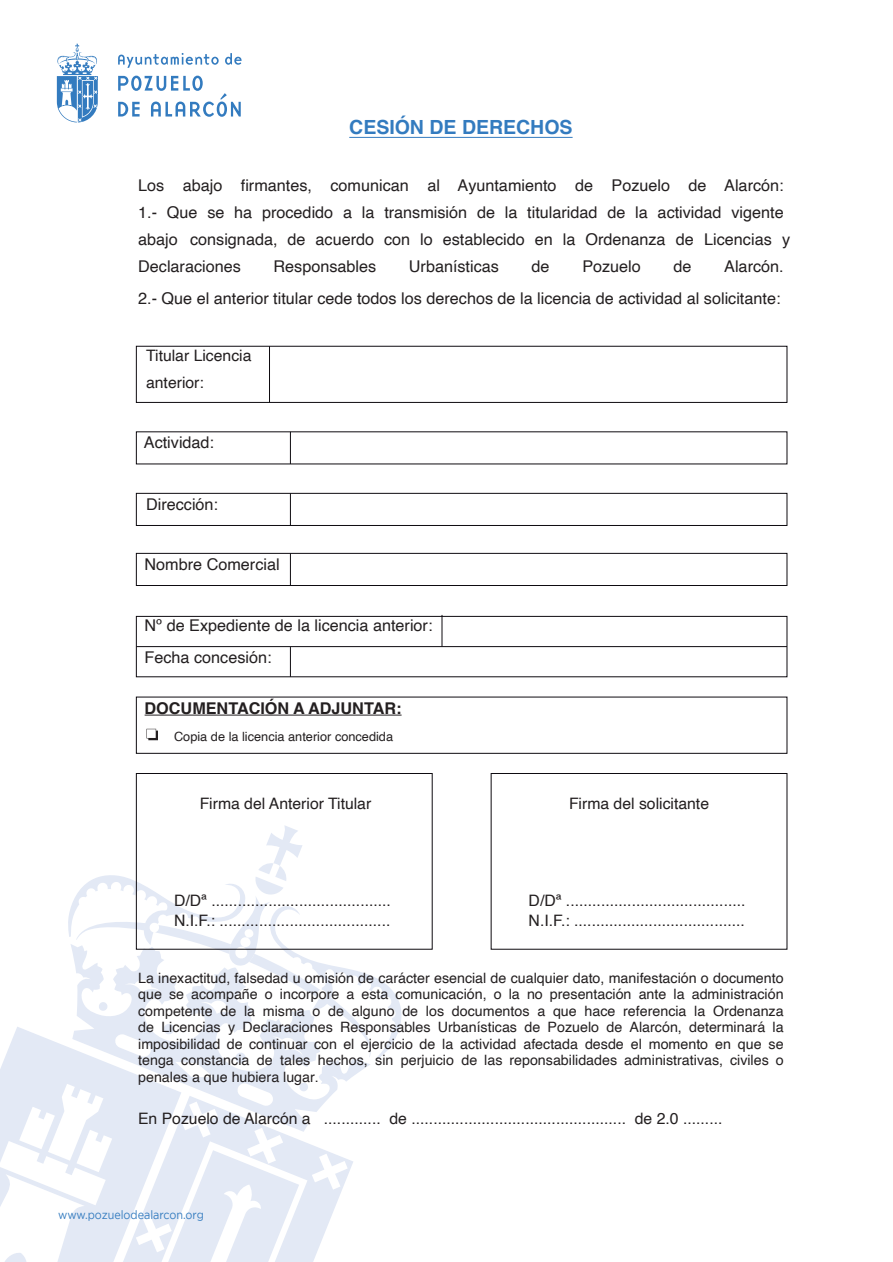
<style>
.page{position:relative;width:893px;height:1262px;background:#fff}
.page>*{position:absolute;margin:0;border:0;box-sizing:border-box;transform-origin:0 0}
.t1{font:700 19.5px "Helvetica";color:#337bbf}
.t2{font:16.2px/27px "Helvetica";color:#231f20}
.t3{font:700 16.2px "Helvetica";color:#231f20}
.t4{font:15.75px/19.5px "Helvetica";color:#231f20}
.t5{font:14.25px/16.5px "Helvetica";color:#231f20;text-align:justify}
.t6{font:12.75px "Helvetica";color:#231f20}
.t7{font:12px "Gotham";color:#337bbf;scale:.9 1}
</style>
<div class="page">
<svg style="left:0;top:825px;width:404px;height:437px"></svg>
<svg style="left:70px;top:944px;width:300px;height:187px"></svg>
<svg style="left:118px;top:53px;width:101px;height:15px"></svg>
<svg style="left:225px;top:53px;width:17px;height:12px"></svg>
<svg style="left:118px;top:76px;width:123px;height:41px"></svg>
<svg style="left:57px;top:44px;width:41px;height:78px"></svg>
<div style="left:136px;top:346px;width:651px;height:57px;border:1px solid #0e0b10"></div>
<div style="left:136px;top:493px;width:651px;height:33px;border:1px solid #0e0b10"></div>
<div style="left:136px;top:553px;width:651px;height:33px;border:1px solid #0e0b10"></div>
<div style="left:136px;top:616px;width:651px;height:61px;border:1px solid #0e0b10"></div>
<div style="left:136px;top:773px;width:296px;height:176px;border:1px solid #0e0b10"></div>
<div style="left:490px;top:773px;width:297px;height:176px;border:1px solid #0e0b10"></div>
<hr style="left:269px;top:346px;width:1px;height:56px;background:#0e0b10">
<hr style="left:290px;top:432px;width:1px;height:32px;background:#0e0b10">
<hr style="left:290px;top:493px;width:1px;height:32px;background:#0e0b10">
<hr style="left:290px;top:553px;width:1px;height:32px;background:#0e0b10">
<hr style="left:441px;top:615px;width:1px;height:31px;background:#0e0b10">
<hr style="left:290px;top:647px;width:1px;height:30px;background:#0e0b10">
<hr style="left:145px;top:714px;width:256px;height:1px;background:#231f20">
<svg style="left:146px;top:729px;width:12px;height:11px"></svg>
<hr style="left:136px;top:646px;width:651px;height:1px;background:#0e0b10">
<hr style="left:349px;top:137px;width:223px;height:1px;background:#337bbf">
<h1 class="t1" style="left:349px;top:115px;width:225px">CESIÓN DE DERECHOS</h1>
<p class="t2" style="left:138px;top:172px;width:653px">Los abajo firmantes, comunican al Ayuntamiento de Pozuelo de Alarcón:<br>1.- Que se ha procedido a la transmisión de la titularidad de la actividad vigente abajo consignada, de acuerdo con lo establecido en la Ordenanza de Licencias y Declaraciones</p>
<p class="t2" style="left:138px;top:251px;width:647px;line-height:32.4px;text-align:right">Alarcón.<br>2.- Que el anterior titular cede todos los derechos de la licencia de actividad al solicitante:</p>
<p class="t2" style="left:273px;top:253px;width:104px">Responsables</p>
<p class="t2" style="left:409px;top:253px;width:92px">Urbanísticas</p>
<p class="t2" style="left:531px;top:253px;width:20px">de</p>
<p class="t2" style="left:582px;top:253px;width:60px">Pozuelo</p>
<p class="t2" style="left:673px;top:253px;width:20px">de</p>
<p class="t4" style="left:146px;top:343px;width:107px;line-height:27px">Titular Licencia anterior:</p>
<p class="t2" style="left:144px;top:429px;width:72px">Actividad:</p>
<p class="t2" style="left:146px;top:491px;width:74px">Dirección:</p>
<p class="t2" style="left:145px;top:551px;width:137px">Nombre Comercial</p>
<p class="t2" style="left:145px;top:610px;width:289px;line-height:31.5px">Nº de Expediente de la licencia anterior:<br>Fecha concesión:</p>
<p class="t3" style="left:145px;top:698px;width:258px">DOCUMENTACIÓN A ADJUNTAR:</p>
<p class="t6" style="left:174px;top:726px;width:220px">Copia de la licencia anterior concedida</p>
<p class="t4" style="left:200px;top:794px;width:173px">Firma del Anterior Titular</p>
<p class="t4" style="left:569px;top:794px;width:142px">Firma del solicitante</p>
<p class="t4" style="left:174px;top:891px;width:218px">D/Dª .........................................<br>N.I.F.: .......................................</p>
<p class="t4" style="left:528px;top:891px;width:218px">D/Dª .........................................<br>N.I.F.: .......................................</p>
<p class="t5" style="left:138px;top:969px;width:647px">La inexactitud, falsedad u omisión de carácter esencial de cualquier dato, manifestación o documento que se acompañe o incorpore a esta comunicación, o la no presentación ante la administración competente de la misma o de alguno de los documentos a que hace referencia la Ordenanza de Licencias y Declaraciones Responsables Urbanísticas de Pozuelo de Alarcón, determinará la imposibilidad de continuar con el ejercicio de la actividad afectada desde el momento en que se tenga constancia de tales hechos, sin perjuicio de las reponsabilidades administrativas, civiles o penales a que hubiera lugar.</p>
<p class="t4" style="left:138px;top:1108px;width:586px">En Pozuelo de Alarcón a ............. de ................................................. de 2.0 .........</p>
<p class="t7" style="left:58px;top:1208px;width:163px">www.pozuelodealarcon.org</p>
</div>
